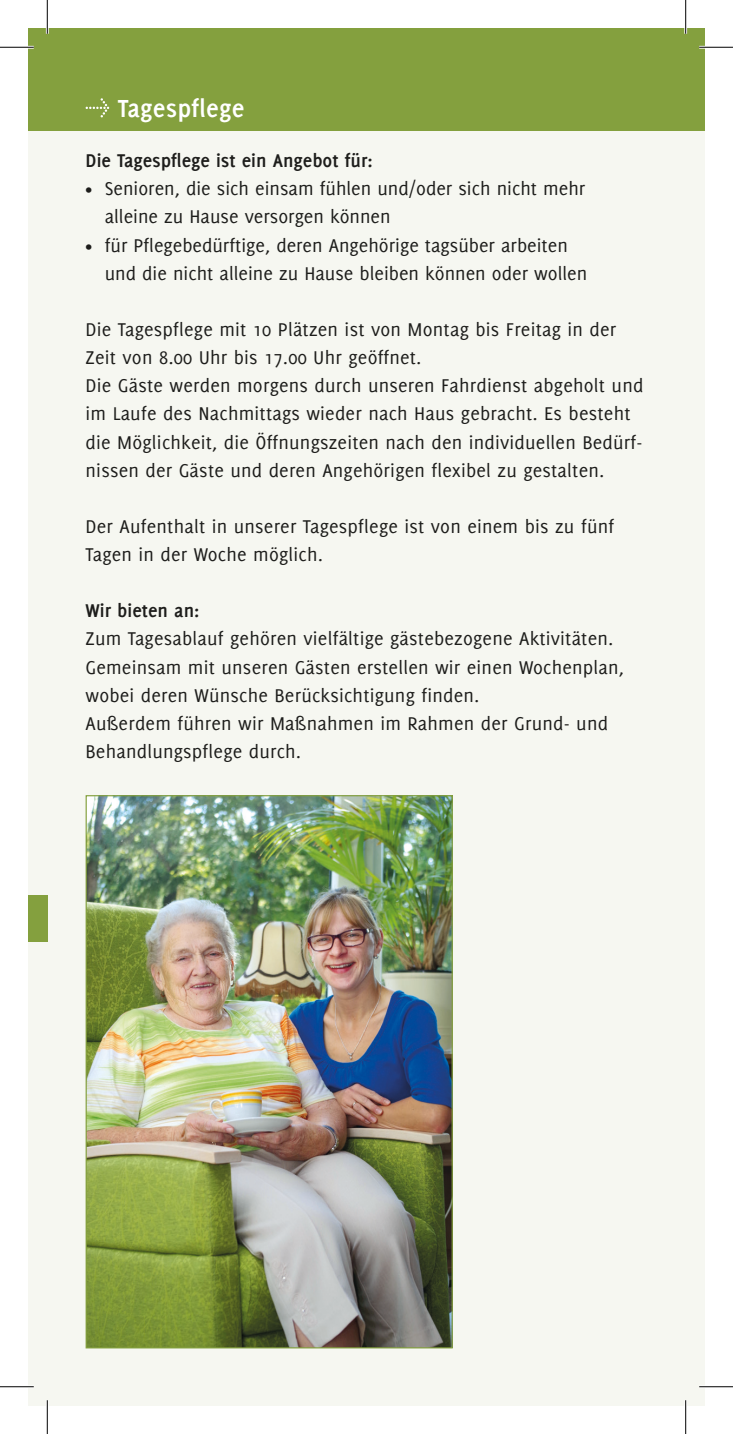
<style>
.page{position:relative;width:733px;height:1434px;background:#fff}
.page>*{position:absolute;margin:0;border:0;box-sizing:border-box;transform-origin:0 0}
.t1{font:700 27px "Delicious";letter-spacing:.01em;color:#fff}
.t2{font:20.25px/28.1px "Delicious";letter-spacing:.01em;color:#1d1d1b}
.t3{font:700 20.25px "Delicious";color:#1d1d1b}
.s1{font-size:15.75px}
</style>
<div class="page">
<div style="left:28px;top:28px;width:676px;height:1378px;background:#f6f7f1"></div>
<div style="left:28px;top:28px;width:676px;height:102px;background:#84a03e"></div>
<div style="left:28px;top:896px;width:19px;height:46px;background:#84a03e"></div>
<svg style="left:86px;top:98px;width:23px;height:19px"></svg>
<img style="left:88px;top:797px;width:362px;height:549px">
<hr style="left:0;top:46px;width:34px;height:3px;background:#fff">
<hr style="left:699px;top:46px;width:33px;height:3px;background:#fff">
<hr style="left:0;top:1385px;width:34px;height:3px;background:#fff">
<hr style="left:699px;top:1385px;width:33px;height:3px;background:#fff">
<hr style="left:46px;top:0;width:3px;height:34px;background:#fff">
<hr style="left:46px;top:1400px;width:3px;height:34px;background:#fff">
<hr style="left:684px;top:0;width:2px;height:34px;background:#fff">
<hr style="left:684px;top:1400px;width:2px;height:34px;background:#fff">
<hr style="left:0;top:47px;width:34px;height:1px;background:#000">
<hr style="left:699px;top:47px;width:33px;height:1px;background:#000">
<hr style="left:0;top:1386px;width:34px;height:1px;background:#000">
<hr style="left:699px;top:1386px;width:33px;height:1px;background:#000">
<hr style="left:47px;top:0;width:1px;height:34px;background:#000">
<hr style="left:47px;top:1400px;width:1px;height:34px;background:#000">
<hr style="left:685px;top:0;width:1px;height:34px;background:#000">
<hr style="left:685px;top:1400px;width:1px;height:34px;background:#000">
<h1 class="t1" style="left:118px;top:93px;width:128px">Tagespflege</h1>
<p class="t3" style="left:86px;top:149px;width:288px">Die Tagespflege ist ein Angebot für:</p>
<p class="t2" style="left:105px;top:174px;width:482px;text-indent:-19px"><span class="s1">•</span> Senioren, die sich einsam fühlen und/oder sich nicht mehr alleine zu Hause versorgen können</p>
<p class="t2" style="left:105px;top:231px;width:484px;text-indent:-19px"><span class="s1">•</span> für Pflegebedürftige, deren Angehörige tagsüber arbeiten und die nicht alleine zu Hause bleiben können oder wollen</p>
<p class="t2" style="left:86px;top:315px;width:559px">Die Tagespflege mit 10 Plätzen ist von Montag bis Freitag in der Zeit von 8.00 Uhr bis 17.00 Uhr geöffnet.<br>Die Gäste werden morgens durch unseren Fahrdienst abgeholt und im Laufe des Nachmittags wieder nach Haus gebracht. Es besteht die Möglichkeit, die Öffnungszeiten nach den individuellen Bedürf&shy;nissen der Gäste und deren Angehörigen flexibel zu gestalten.</p>
<p class="t2" style="left:86px;top:512px;width:530px">Der Aufenthalt in unserer Tagespflege ist von einem bis zu fünf<br>Tagen in der Woche möglich.</p>
<p class="t3" style="left:86px;top:599px;width:115px">Wir bieten an:</p>
<p class="t2" style="left:86px;top:624px;width:540px">Zum Tagesablauf gehören vielfältige gästebezogene Aktivitäten.<br>Gemeinsam mit unseren Gästen erstellen wir einen Wochenplan, wobei deren Wünsche Berücksichtigung finden.<br>Außerdem führen wir Maßnahmen im Rahmen der Grund- und Behandlungspflege durch.</p>
</div>
